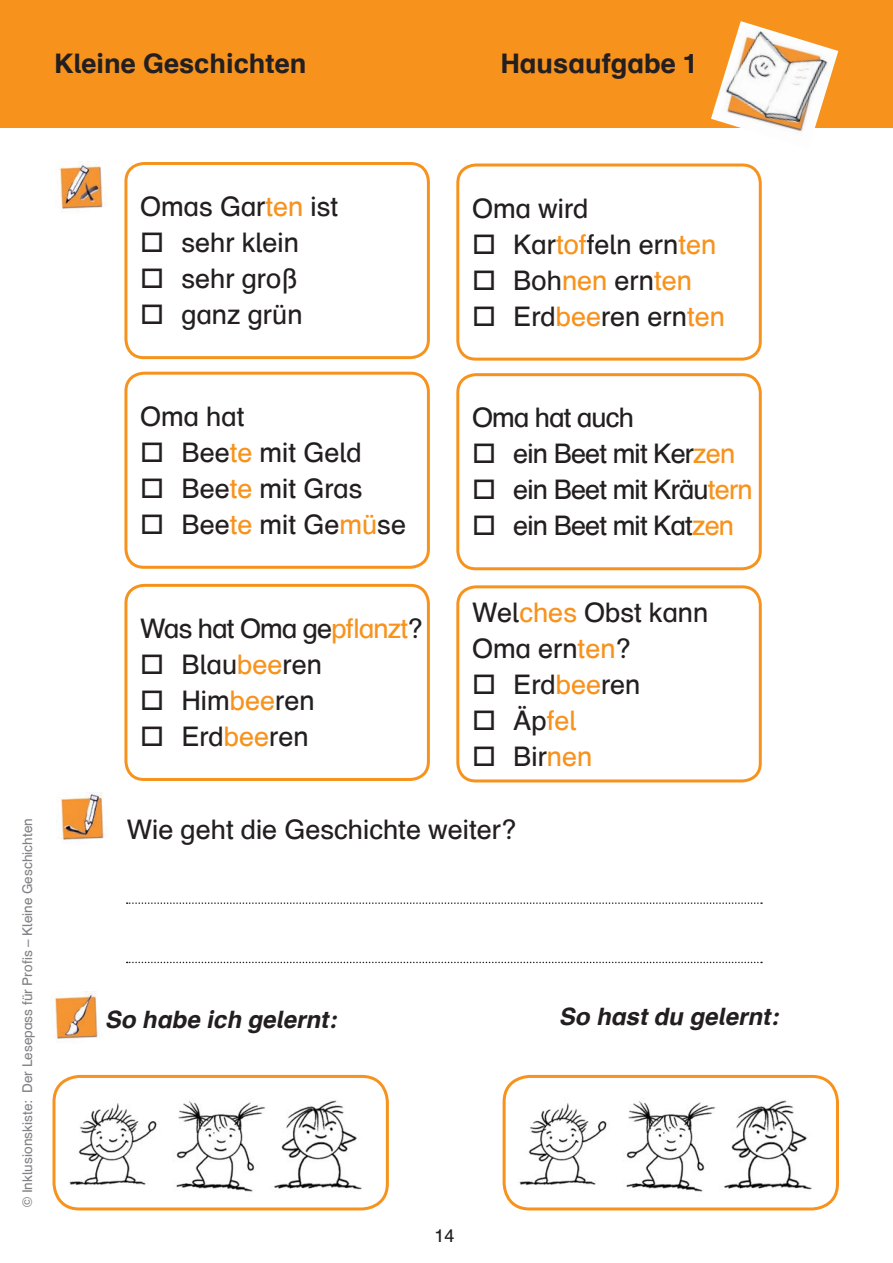
<style>
.page{position:relative;width:893px;height:1263px;background:#fff}
.page>*{position:absolute;margin:0;border:0;box-sizing:border-box;transform-origin:0 0}
.Kopfzeile{font:27px/36px "Auer Schulbuch";color:#231f20}
.Kopfzeile-2{font:27px "Auer Schulbuch";letter-spacing:-.03em;color:#231f20}
.t1{font:700 27px "Auer Schulbuch";color:#231f20}
.t2{font:27px "Auer Schulbuch";color:#f7931d}
.t3{font:italic 700 24px "Auer Schulbuch";color:#231f20}
.t4{font:18px "Auer Schulbuch";color:#231f20}
.t5{font:13.5px "Auer Schulbuch";color:#808285}
.s1{color:#f7931d}
.s2{color:#231f20}
</style>
<div class="page">
<div style="left:0;top:0;width:893px;height:128px;background:#f7931d"></div>
<img style="left:711px;top:21px;width:127px;height:111px">
<div style="left:52px;top:1075px;width:337px;height:135px;border:3px solid #f7931d;border-radius:26px"></div>
<img style="left:69px;top:1103px;width:88px;height:82px">
<img style="left:176px;top:1101px;width:90px;height:91px">
<img style="left:274px;top:1100px;width:88px;height:90px">
<img style="left:54px;top:991px;width:44px;height:48px">
<div style="left:503px;top:1075px;width:336px;height:135px;border:3px solid #f7931d;border-radius:26px"></div>
<img style="left:519px;top:1103px;width:88px;height:82px">
<img style="left:626px;top:1101px;width:90px;height:91px">
<img style="left:724px;top:1100px;width:88px;height:90px">
<img style="left:59px;top:161px;width:44px;height:48px">
<img style="left:57px;top:793px;width:47px;height:47px">
<svg style="left:127px;top:902px;width:635px;height:2px"></svg>
<svg style="left:127px;top:962px;width:635px;height:1px"></svg>
<div style="left:124px;top:584px;width:306px;height:197px;border:3px solid #f7931d;border-radius:18px"></div>
<div style="left:456px;top:585px;width:306px;height:197px;border:3px solid #f7931d;border-radius:18px"></div>
<div style="left:456px;top:373px;width:306px;height:197px;border:3px solid #f7931d;border-radius:18px"></div>
<div style="left:124px;top:372px;width:306px;height:197px;border:3px solid #f7931d;border-radius:18px"></div>
<div style="left:456px;top:163px;width:306px;height:198px;border:3px solid #f7931d;border-radius:18px"></div>
<div style="left:124px;top:162px;width:306px;height:197px;border:3px solid #f7931d;border-radius:18px"></div>
<p class="t1" style="left:54px;top:46px;width:254px">Kleine Geschichten</p>
<p class="t1" style="left:500px;top:46px;width:199px">Hausaufgabe 1</p>
<p class="Kopfzeile" style="left:140px;top:188px;width:199px">Omas Gar<span class="s1">ten</span> ist</p>
<p class="Kopfzeile" style="left:140px;top:224px;width:160px">□ sehr klein</p>
<p class="Kopfzeile" style="left:140px;top:260px;width:159px">□ sehr groß</p>
<p class="Kopfzeile" style="left:140px;top:296px;width:164px">□ ganz grün</p>
<p class="Kopfzeile" style="left:140px;top:398px;width:106px">Oma hat</p>
<p class="Kopfzeile" style="left:140px;top:434px;width:223px">□ Bee<span class="s1">te</span> mit Geld</p>
<p class="Kopfzeile" style="left:140px;top:470px;width:224px">□ Bee<span class="s1">te</span> mit Gras</p>
<p class="Kopfzeile" style="left:140px;top:506px;width:267px">□ Bee<span class="s1">te</span> mit Ge<span class="s1">mü</span>se</p>
<p class="Kopfzeile-2" style="left:140px;top:612px;width:284px">Was hat Oma ge<span class="s1">pflanzt</span>?</p>
<p class="Kopfzeile" style="left:140px;top:646px;width:183px">□ Blau<span class="s1">bee</span>ren</p>
<p class="Kopfzeile" style="left:140px;top:682px;width:176px">□ Him<span class="s1">bee</span>ren</p>
<p class="Kopfzeile" style="left:140px;top:718px;width:170px">□ Erd<span class="s1">bee</span>ren</p>
<p class="Kopfzeile" style="left:472px;top:190px;width:118px">Oma wird</p>
<p class="Kopfzeile" style="left:472px;top:226px;width:246px">□ Kar<span class="s1">tof</span>feln ern<span class="s1">ten</span></p>
<p class="Kopfzeile" style="left:472px;top:262px;width:221px">□ Boh<span class="s1">nen</span> ern<span class="s1">ten</span></p>
<p class="Kopfzeile" style="left:472px;top:298px;width:254px">□ Erd<span class="s1">bee</span>ren ern<span class="s1">ten</span></p>
<p class="Kopfzeile-2" style="left:472px;top:401px;width:163px">Oma hat auch</p>
<p class="Kopfzeile-2" style="left:472px;top:437px;width:265px">□ ein Beet mit Ker<span class="s1">zen</span></p>
<p class="Kopfzeile-2" style="left:472px;top:473px;width:282px">□ ein Beet mit Kräu<span class="s1">tern</span></p>
<p class="Kopfzeile-2" style="left:472px;top:509px;width:264px">□ ein Beet mit Kat<span class="s1">zen</span></p>
<p class="Kopfzeile" style="left:472px;top:593px;width:238px">Wel<span class="s1">ches</span> Obst kann<br>Oma ern<span class="s1">ten</span>?</p>
<p class="Kopfzeile" style="left:472px;top:665px;width:170px">□ Erd<span class="s1">bee</span>ren</p>
<p class="t2" style="left:472px;top:703px;width:106px"><span class="s2">□ Äp</span>fel</p>
<p class="Kopfzeile" style="left:472px;top:737px;width:122px">□ Bir<span class="s1">nen</span></p>
<p class="t5" style="left:19px;top:1207px;width:390px;rotate:-90deg">© Inklusionskiste: Der Lesepass für Profis – Kleine Geschichten</p>
<p class="Kopfzeile" style="left:127px;top:810px;width:391px">Wie geht die Geschichte weiter?</p>
<p class="t3" style="left:105px;top:1004px;width:233px">So habe ich gelernt:</p>
<p class="t3" style="left:559px;top:1001px;width:221px">So hast du gelernt:</p>
<p class="t4" style="left:434px;top:1225px;width:22px">14</p>
</div>
